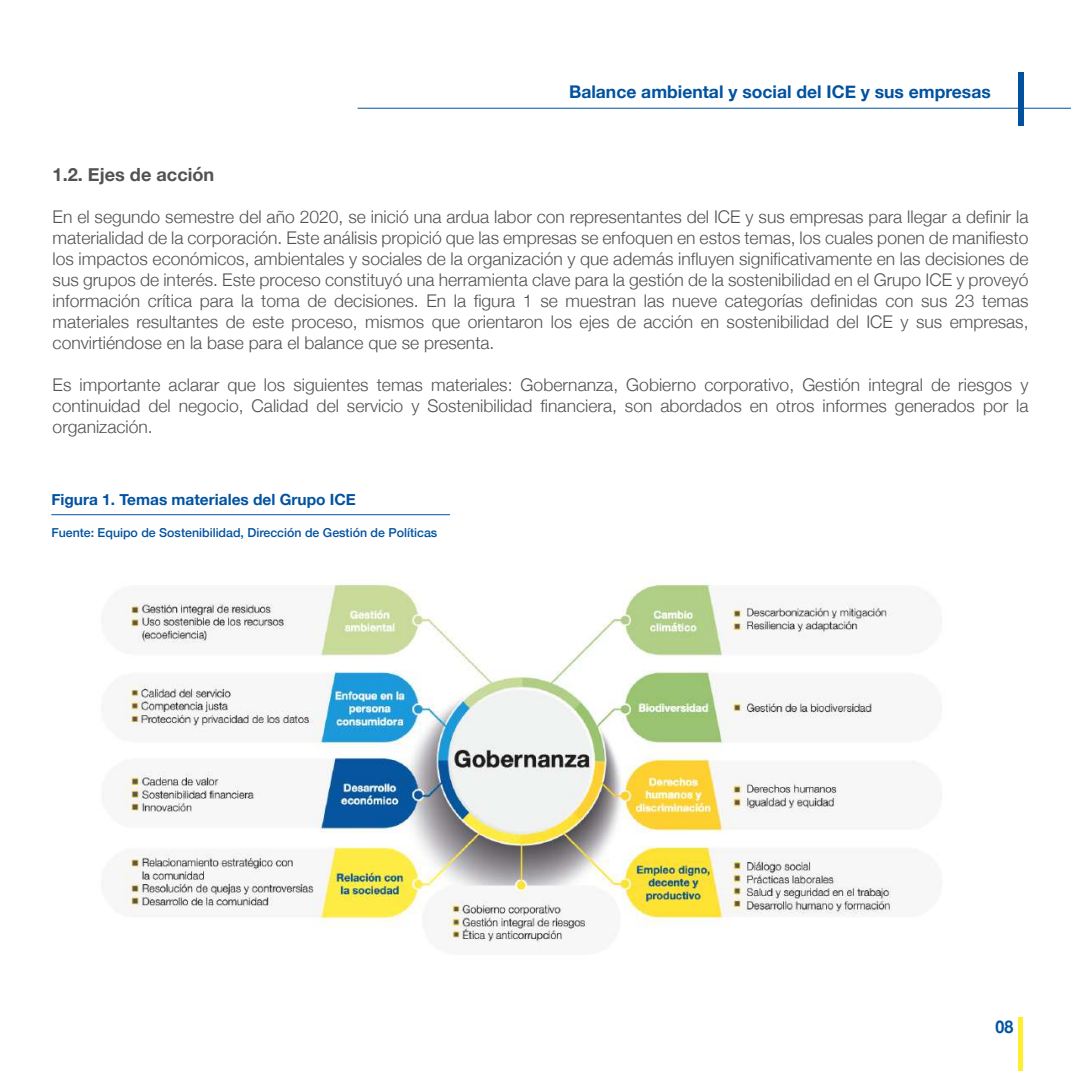
<style>
.page{position:relative;width:1071px;height:1071px;background:#fff}
.page>*{position:absolute;margin:0;border:0;box-sizing:border-box;transform-origin:0 0}
.t1{font:700 18.2px "Helvetica Neue";color:#535252}
.t2{font:300 17.5px/21px "Helvetica Neue";color:#535252;text-align:justify}
.t3{font:700 17.5px "Helvetica Neue";color:#0052a0}
.t4{font:700 17.5px "Helvetica Neue";color:#0052a0;scale:.91 1}
.t5{font:700 15.4px "Helvetica Neue";color:#0052a0}
.t6{font:500 12.42px "Helvetica Neue";color:#0052a0}
</style>
<div class="page">
<hr style="left:358px;top:108px;width:713px;height:1px;background:#0052a0">
<div style="left:1019px;top:72px;width:5px;height:53px;background:#0052a0"></div>
<div style="left:1018px;top:1018px;width:5px;height:53px;background:#ffee2b"></div>
<hr style="left:51px;top:514px;width:399px;height:1px;background:#0052a0">
<img style="left:102px;top:577px;width:839px;height:370px">
<p class="t3" style="left:569px;top:78px;width:423px">Balance ambiental y social del ICE y sus empresas</p>
<p class="t1" style="left:53px;top:160px;width:163px">1.2. Ejes de acción</p>
<p class="t2" style="left:53px;top:205px;width:978px">En el segundo semestre del año 2020, se inició una ardua labor con representantes del ICE y sus empresas para llegar a definir la materialidad de la corporación. Este análisis propició que las empresas se enfoquen en estos temas, los cuales ponen de manifiesto los impactos económicos, ambientales y sociales de la organización y que además influyen significativamente en las decisiones de sus grupos de interés. Este proceso constituyó una herramienta clave para la gestión de la sostenibilidad en el Grupo ICE y proveyó información crítica para la toma de decisiones. En la figura 1 se muestran las nueve categorías definidas con sus 23 temas materiales resultantes de este proceso, mismos que orientaron los ejes de acción en sostenibilidad del ICE y sus empresas, convirtiéndose en la base para el balance que se presenta.</p>
<p class="t2" style="left:53px;top:373px;width:977px">Es importante aclarar que los siguientes temas materiales: Gobernanza, Gobierno corporativo, Gestión integral de riesgos y continuidad del negocio, Calidad del servicio y Sostenibilidad financiera, son abordados en otros informes generados por la organización.</p>
<p class="t5" style="left:51px;top:487px;width:306px">Figura 1. Temas materiales del Grupo ICE</p>
<p class="t6" style="left:51px;top:522px;width:387px">Fuente: Equipo de Sostenibilidad, Dirección de Gestión de Políticas</p>
<p class="t4" style="left:996px;top:1013px;width:21px">08</p>
</div>
